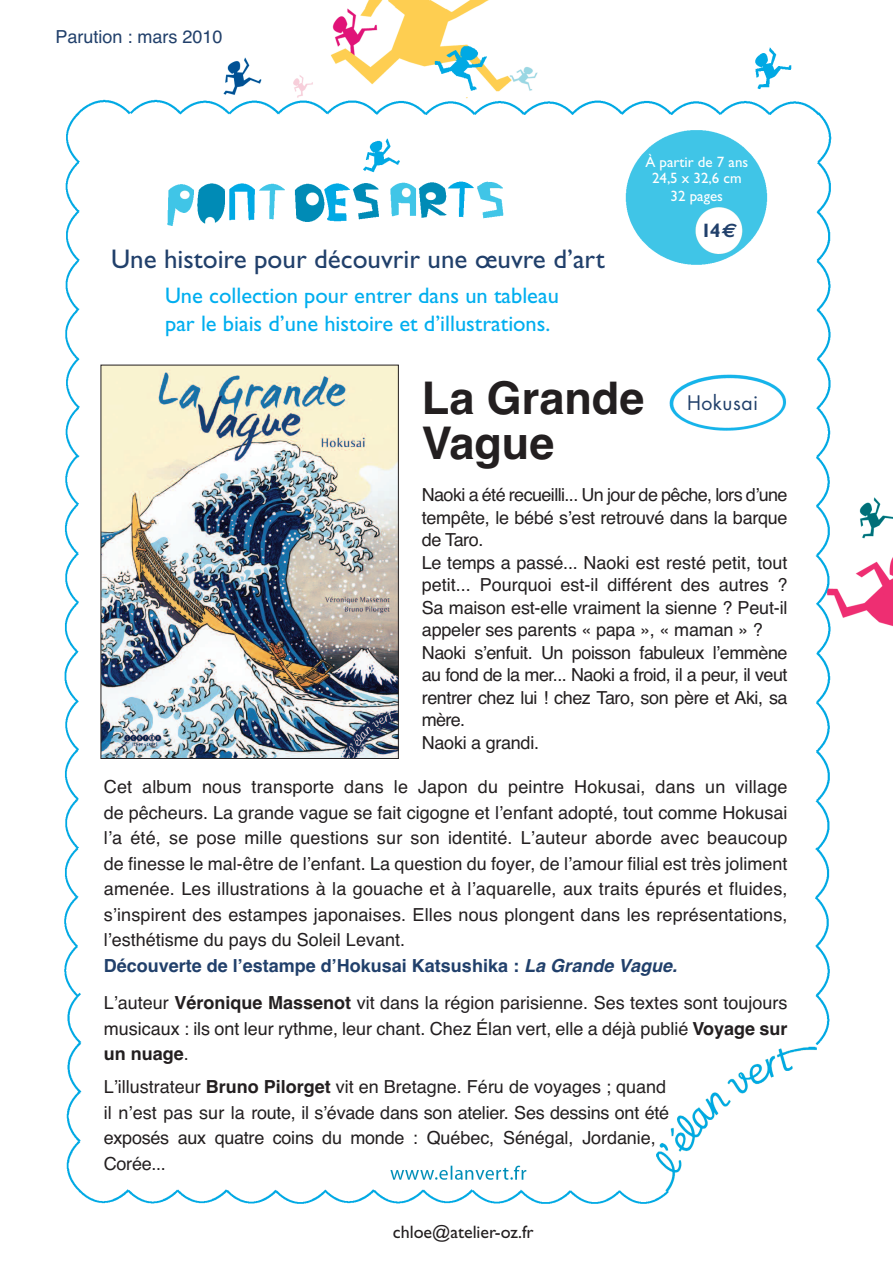
<style>
.page{position:relative;width:893px;height:1263px;background:#fff}
.page>*{position:absolute;margin:0;border:0;box-sizing:border-box;transform-origin:0 0}
.t1{font:700 45px/45px "Helvetica";color:#231f20}
.t2{font:27px "Gill Sans";color:#21406b}
.t3{font:22.5px/28.5px "Gill Sans";color:#00aeef}
.t4{font:19.5px "Futura";letter-spacing:.025em;color:#21406b}
.t5{font:700 19.5px "Gill Sans";color:#21406b}
.t6{font:18px/25.5px "Helvetica";color:#231f20}
.t7{font:18px "Gill Sans";color:#231f20}
.t8{font:18px "Helvetica";color:#21406b}
.t9{font:15px/16.5px "Gill Sans";color:#fff;text-align:center}
.s1{font-family:"Euro Sans";font-style:italic}
.s2{font-weight:700;color:#21406b}
.s3{font-weight:700;font-style:italic;color:#21406b}
.s4{font-weight:700}
</style>
<div class="page">
<img style="left:64px;top:0;width:829px;height:1204px">
<img style="left:103px;top:367px;width:294px;height:390px">
<div style="left:101px;top:365px;width:298px;height:394px;border:1px solid #231f20"></div>
<img style="left:664px;top:361px;width:128px;height:85px">
<p class="t8" style="left:56px;top:26px;width:169px">Parution : mars 2010</p>
<h2 class="t2" style="left:111px;top:249px;width:495px">Une histoire pour découvrir une œuvre d’art</h2>
<p class="t3" style="left:165px;top:283px;width:395px">Une collection pour entrer dans un tableau par le biais d’une histoire et d’illustrations.</p>
<p class="t9" style="left:645px;top:155px;width:104px">À partir de 7 ans<br>24,5 x 32,6 cm</p>
<p class="t9" style="left:671px;top:189px;width:54px">32 pages</p>
<p class="t5" style="left:701px;top:223px;width:36px">14<span class="s1">€</span></p>
<h1 class="t1" style="left:422px;top:376px;width:224px">La Grande<br>Vague</h1>
<p class="t6" style="left:422px;top:484px;width:367px;line-height:22.5px">Naoki a été recueilli... Un jour de pêche, lors dʼune tempête, le bébé sʼest retrouvé dans la barque de Taro.<br>Le temps a passé... Naoki est resté petit, tout petit... Pourquoi est-il différent des autres ?<br>Sa maison est-elle vraiment la sienne ? Peut-il appeler ses parents « papa », « maman » ?<br>Naoki sʼenfuit. Un poisson fabuleux lʼemmène au fond de la mer... Naoki a froid, il a peur, il veut rentrer chez lui ! chez Taro, son père et Aki, sa mère.<br>Naoki a grandi.</p>
<p class="t6" style="left:104px;top:774px;width:685px">Cet album nous transporte dans le Japon du peintre Hokusai, dans un village de pêcheurs. La grande vague se fait cigogne et lʼenfant adopté, tout comme Hokusai lʼa été, se pose mille questions sur son identité. Lʼauteur aborde avec beaucoup de finesse le mal-être de lʼenfant. La question du foyer, de lʼamour filial est très joliment amenée. Les illustrations à la gouache et à lʼaquarelle, aux traits épurés et fluides, sʼinspirent des estampes japonaises. Elles nous plongent dans les représentations, lʼesthétisme du pays du Soleil Levant.<br><span class="s2">Découverte de lʼestampe dʼHokusai Katsushika :</span> <span class="s3">La Grande Vague.</span></p>
<p class="t6" style="left:104px;top:990px;width:685px;text-align:justify">Lʼauteur <span class="s4">Véronique Massenot</span> vit dans la région parisienne. Ses textes sont toujours musicaux : ils ont leur rythme, leur chant. Chez Élan vert, elle a déjà publié <span class="s4">Voyage sur un nuage</span>.</p>
<p class="t6" style="left:104px;top:1074px;width:567px">Lʼillustrateur <span class="s4">Bruno Pilorget</span> vit en Bretagne. Féru de voyages ; quand il nʼest pas sur la route, il sʼévade dans son atelier. Ses dessins ont été exposés aux quatre coins du monde : Québec, Sénégal, Jordanie, Corée...</p>
<p class="t4" style="left:687px;top:394px;width:73px">Hokusai</p>
<p class="t7" style="left:393px;top:1225px;width:142px">chloe@atelier-oz.fr</p>
</div>
